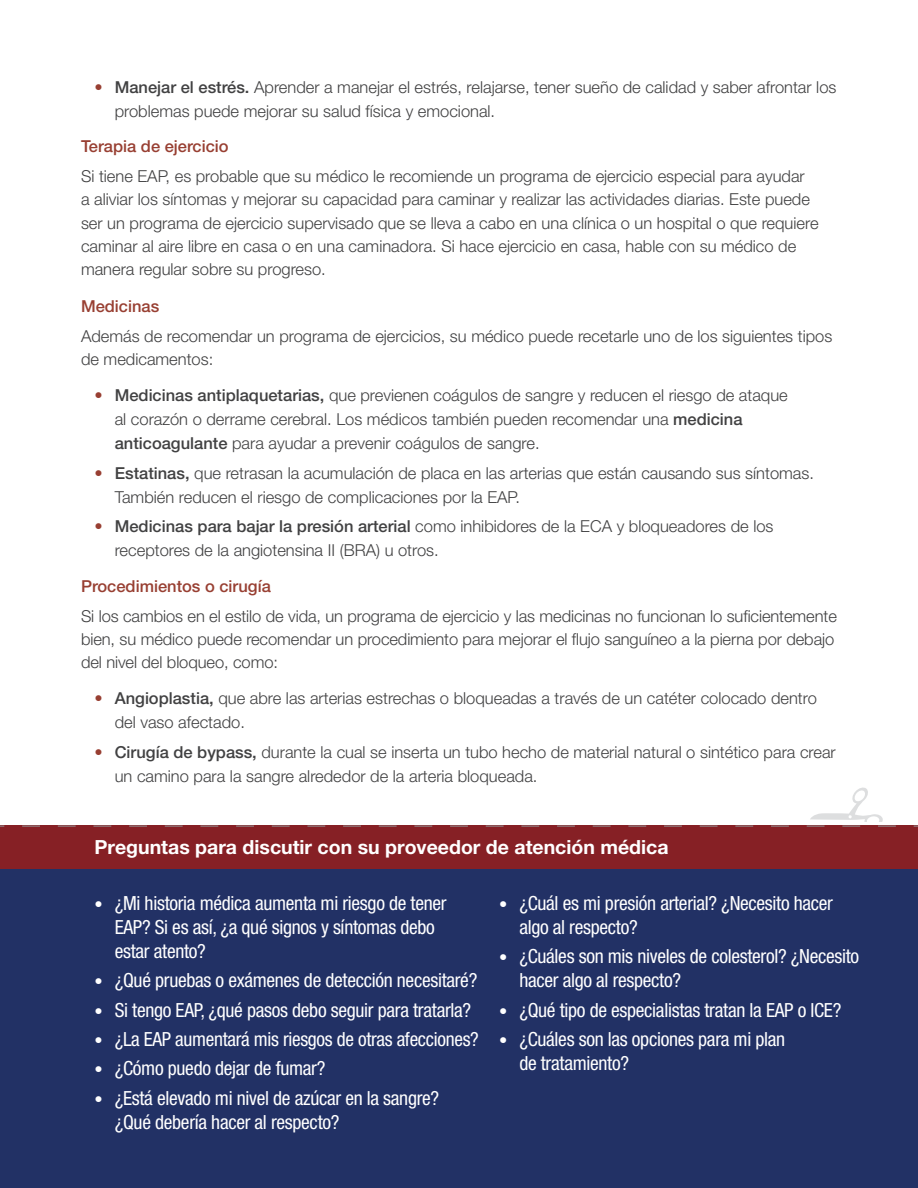
<style>
.page{position:relative;width:918px;height:1188px;background:#fff}
.page>*{position:absolute;margin:0;border:0;box-sizing:border-box;transform-origin:0 0}
.t1{font:condensed 19.5px/24px "Helvetica Neue LT Pro";letter-spacing:-.015em;color:#fff}
.t2{font:700 19.5px "Helvetica Neue LT Pro";color:#fff}
.t3{font:300 16.5px/24px "Helvetica Neue LT Pro";color:#414142}
.t4{font:500 16.5px "Helvetica Neue LT Pro";color:#983f32}
.s1{color:#983f32}
.s2{font-weight:500}
.s3{font-weight:500;font-stretch:normal;font-size:16.5px}
</style>
<div class="page">
<div style="left:0;top:869px;width:918px;height:319px;background:#223165"></div>
<div style="left:0;top:826px;width:918px;height:43px;background:#862025"></div>
<svg style="left:0;top:787px;width:918px;height:40px"></svg>
<p class="t3" style="left:115px;top:75px;width:723px;text-indent:-20px"><span class="s1">•</span> <span class="s2">Manejar el estrés.</span> Aprender a manejar el estrés, relajarse, tener sueño de calidad y saber afrontar los problemas puede mejorar su salud física y emocional.</p>
<h4 class="t4" style="left:81px;top:136px;width:149px">Terapia de ejercicio</h4>
<p class="t3" style="left:81px;top:164px;width:739px;line-height:23.2px">Si tiene EAP, es probable que su médico le recomiende un programa de ejercicio especial para ayudar<br>a aliviar los síntomas y mejorar su capacidad para caminar y realizar las actividades diarias. Este puede ser un programa de ejercicio supervisado que se lleva a cabo en una clínica o un hospital o que requiere caminar al aire libre en casa o en una caminadora. Si hace ejercicio en casa, hable con su médico de manera regular sobre su progreso.</p>
<h4 class="t4" style="left:81px;top:296px;width:80px">Medicinas</h4>
<p class="t3" style="left:81px;top:324px;width:753px;line-height:23.2px">Además de recomendar un programa de ejercicios, su médico puede recetarle uno de los siguientes tipos de medicamentos:</p>
<p class="t3" style="left:115px;top:383px;width:675px;text-indent:-20px"><span class="s1">•</span> <span class="s2">Medicinas antiplaquetarias,</span> que previenen coágulos de sangre y reducen el riesgo de ataque al corazón o derrame cerebral. Los médicos también pueden recomendar una <span class="s2">medicina anticoagulante</span> para ayudar a prevenir coágulos de sangre.</p>
<p class="t3" style="left:115px;top:461px;width:701px;text-indent:-20px"><span class="s1">•</span> <span class="s2">Estatinas,</span> que retrasan la acumulación de placa en las arterias que están causando sus síntomas.<br>También reducen el riesgo de complicaciones por la EAP.</p>
<p class="t3" style="left:115px;top:514px;width:660px;text-indent:-20px"><span class="s1">•</span> <span class="s2">Medicinas para bajar la presión arterial</span> como inhibidores de la ECA y bloqueadores de los receptores de la angiotensina II (BRA) u otros.</p>
<h4 class="t4" style="left:81px;top:576px;width:191px">Procedimientos o cirugía</h4>
<p class="t3" style="left:81px;top:604px;width:757px;line-height:23.2px">Si los cambios en el estilo de vida, un programa de ejercicio y las medicinas no funcionan lo suficientemente bien, su médico puede recomendar un procedimiento para mejorar el flujo sanguíneo a la pierna por debajo del nivel del bloqueo, como:</p>
<p class="t3" style="left:115px;top:686px;width:704px;text-indent:-20px"><span class="s1">•</span> <span class="s2">Angioplastia,</span> que abre las arterias estrechas o bloqueadas a través de un catéter colocado dentro del vaso afectado.</p>
<p class="t3" style="left:115px;top:739px;width:723px;text-indent:-20px"><span class="s1">•</span> <span class="s2">Cirugía de bypass,</span> durante la cual se inserta un tubo hecho de material natural o sintético para crear un camino para la sangre alrededor de la arteria bloqueada.</p>
<h4 class="t2" style="left:94px;top:835px;width:576px">Preguntas para discutir con su proveedor de atención médica</h4>
<p class="t1" style="left:115px;top:891px;width:333px;text-indent:-20px"><span class="s3">•</span> ¿Mi historia médica aumenta mi riesgo de tener<br>EAP? Si es así, ¿a qué signos y síntomas debo estar atento?</p>
<p class="t1" style="left:94px;top:968px;width:384px"><span class="s3">•</span> ¿Qué pruebas o exámenes de detección necesitaré?</p>
<p class="t1" style="left:94px;top:998px;width:378px"><span class="s3">•</span> Si tengo EAP, ¿qué pasos debo seguir para tratarla?</p>
<p class="t1" style="left:94px;top:1027px;width:386px"><span class="s3">•</span> ¿La EAP aumentará mis riesgos de otras afecciones?</p>
<p class="t1" style="left:94px;top:1056px;width:232px"><span class="s3">•</span> ¿Cómo puedo dejar de fumar?</p>
<p class="t1" style="left:115px;top:1086px;width:326px;text-indent:-20px"><span class="s3">•</span> ¿Está elevado mi nivel de azúcar en la sangre? ¿Qué debería hacer al respecto?</p>
<p class="t1" style="left:519px;top:891px;width:315px;text-indent:-20px"><span class="s3">•</span> ¿Cuál es mi presión arterial? ¿Necesito hacer algo al respecto?</p>
<p class="t1" style="left:519px;top:944px;width:341px;text-indent:-20px"><span class="s3">•</span> ¿Cuáles son mis niveles de colesterol? ¿Necesito hacer algo al respecto?</p>
<p class="t1" style="left:499px;top:998px;width:344px"><span class="s3">•</span> ¿Qué tipo de especialistas tratan la EAP o ICE?</p>
<p class="t1" style="left:519px;top:1027px;width:267px;text-indent:-20px"><span class="s3">•</span> ¿Cuáles son las opciones para mi plan de tratamiento?</p>
</div>
